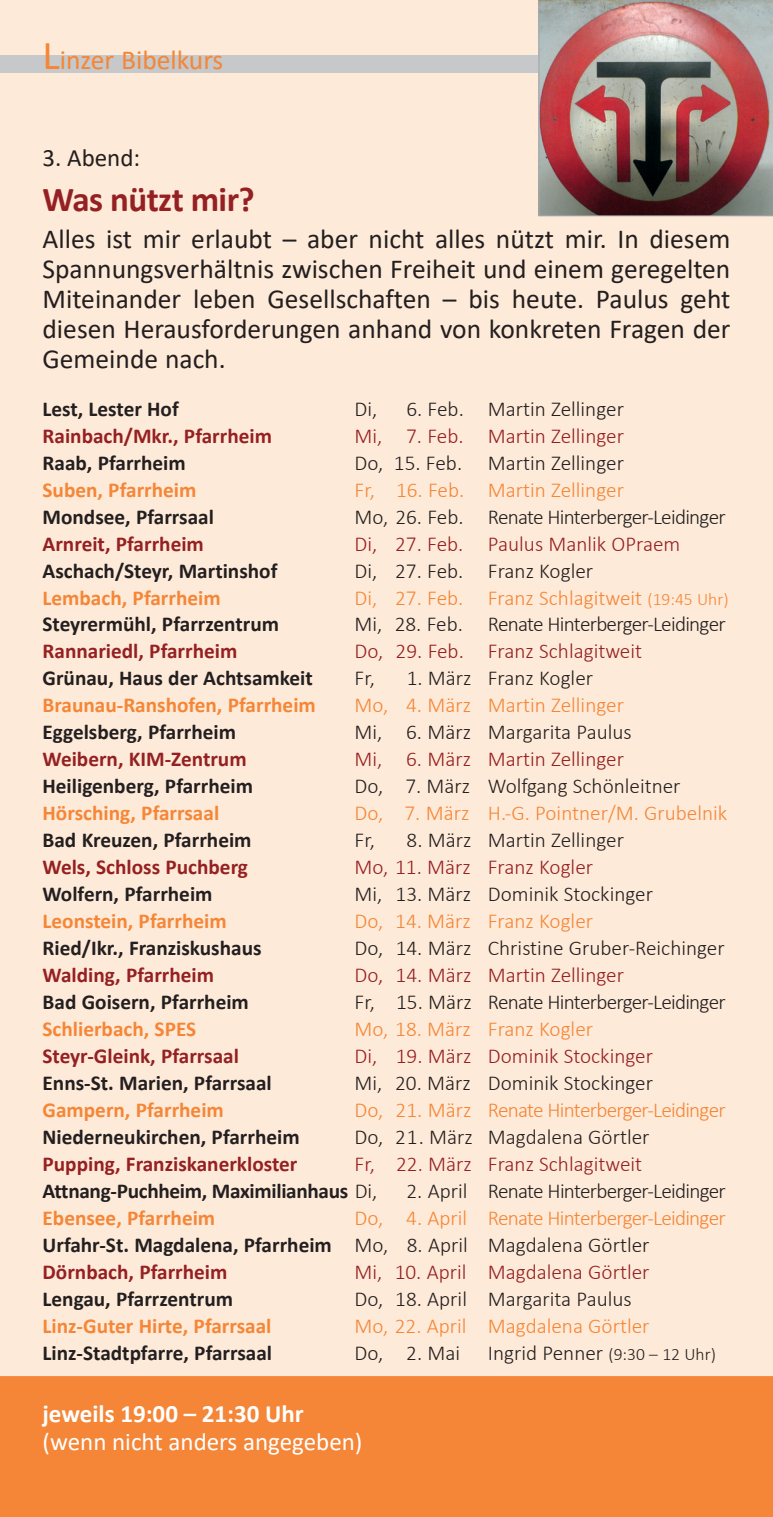
<style>
.page{position:relative;width:773px;height:1517px;background:#fff}
.page>*{position:absolute;margin:0;border:0;box-sizing:border-box;transform-origin:0 0}
.t1{font:700 35px "Calibri";letter-spacing:-.015em;color:#952023}
.t2{font:27.5px/30px "Calibri";color:#231f20;text-align:justify}
.t3{font:27.5px "Calibri";color:#f58637}
.t4{font:25px "Calibri";color:#fff}
.t5{font:700 25px "Calibri";color:#fff}
.t6{font:25px "Calibri";color:#231f20}
.t7{font:700 21.25px/27px "Calibri";color:#231f20}
.t8{font:300 21.25px "Calibri";color:#231f20}
.t9{font:300 21.25px "Calibri";color:#952023}
.t10{font:300 21.25px "Calibri";color:#f58637}
.t11{font:700 21.25px "Calibri";color:#f58637}
.t12{font:700 21.25px "Calibri";color:#952023}
.t13{font:300 21.25px "Calibri";letter-spacing:-.035em;color:#231f20}
.t14{font:300 21.25px/27px "Calibri";letter-spacing:-.035em;color:#f58637}
.s1{font-size:41.25px}
.s2{font-size:17.5px}
.s3{font-weight:300;color:#952023}
.s4{font-weight:300}
.s5{font-weight:700;color:#231f20}
.s6{color:#231f20}
.s7{font-weight:700;color:#952023}
</style>
<div class="page">
<div style="left:0;top:0;width:772px;height:1402px;background:#feead8"></div>
<div style="left:0;top:1376px;width:772px;height:141px;background:#f58637"></div>
<div style="left:0;top:56px;width:741px;height:17px;background:#c7c8ca"></div>
<img style="left:538px;top:0;width:234px;height:216px">
<p class="t3" style="left:43px;top:40px;width:182px"><span class="s1">L</span>inzer Bibelkurs</p>
<p class="t6" style="left:43px;top:140px;width:99px">3. Abend:</p>
<h1 class="t1" style="left:43px;top:174px;width:214px">Was nützt mir?</h1>
<p class="t2" style="left:43px;top:223px;width:689px">Alles ist mir erlaubt – aber nicht alles nützt mir. In diesem Spannungsverhältnis zwischen Freiheit und einem geregelten Miteinander leben Gesellschaften – bis heute. Paulus geht diesen Herausforderungen anhand von konkreten Fragen der Gemeinde nach.</p>
<p class="t7" style="left:43px;top:395px;width:138px">Lest, Lester Hof</p>
<p class="t8" style="left:354px;top:395px;width:24px">Di,</p>
<p class="t8" style="left:406px;top:395px;width:219px">6. Feb. Martin Zellinger</p>
<p class="t12" style="left:43px;top:421px;width:231px">Rainbach/Mkr., Pfarrheim</p>
<p class="t9" style="left:354px;top:422px;width:271px">Mi, 7. Feb. Martin Zellinger</p>
<p class="t7" style="left:43px;top:449px;width:145px">Raab, Pfarrheim</p>
<p class="t8" style="left:354px;top:449px;width:271px">Do, 15. Feb. Martin Zellinger</p>
<p class="t11" style="left:43px;top:474px;width:155px">Suben, Pfarrheim</p>
<p class="t10" style="left:354px;top:476px;width:271px">Fr, 16. Feb. Martin Zellinger</p>
<p class="t7" style="left:43px;top:503px;width:173px">Mondsee, Pfarrsaal</p>
<p class="t13" style="left:354px;top:503px;width:372px">Mo, 26. Feb. Renate Hinterberger-Leidinger</p>
<p class="t12" style="left:43px;top:528px;width:163px">Arnreit, Pfarrheim</p>
<p class="t9" style="left:354px;top:530px;width:327px">Di, 27. Feb. Paulus Manlik OPraem</p>
<p class="t7" style="left:43px;top:557px;width:236px">Aschach/Steyr, Martinshof</p>
<p class="t8" style="left:354px;top:557px;width:240px">Di, 27. Feb. Franz Kogler</p>
<p class="t11" style="left:43px;top:582px;width:179px">Lembach, Pfarrheim</p>
<p class="t10" style="left:354px;top:584px;width:375px">Di, 27. Feb. Franz Schlagitweit <span class="s2">(19:45 Uhr)</span></p>
<p class="t7" style="left:43px;top:610px;width:238px">Steyrermühl, Pfarrzentrum</p>
<p class="t13" style="left:354px;top:611px;width:372px">Mi, 28. Feb. Renate Hinterberger-Leidinger</p>
<p class="t12" style="left:43px;top:636px;width:196px">Rannariedl, Pfarrheim</p>
<p class="t9" style="left:354px;top:638px;width:289px">Do, 29. Feb. Franz Schlagitweit</p>
<p class="t7" style="left:43px;top:664px;width:272px">Grünau, Haus der Achtsamkeit</p>
<p class="t8" style="left:354px;top:665px;width:22px">Fr,</p>
<p class="t8" style="left:406px;top:665px;width:188px">1. März Franz Kogler</p>
<p class="t11" style="left:43px;top:690px;width:275px">Braunau-Ranshofen, Pfarrheim</p>
<p class="t10" style="left:354px;top:692px;width:271px">Mo, 4. März Martin Zellinger</p>
<p class="t7" style="left:43px;top:718px;width:195px">Eggelsberg, Pfarrheim</p>
<p class="t8" style="left:354px;top:719px;width:279px">Mi, 6. März Margarita Paulus</p>
<p class="t12" style="left:43px;top:744px;width:205px">Weibern, KIM-Zentrum</p>
<p class="t9" style="left:354px;top:746px;width:271px">Mi, 6. März Martin Zellinger</p>
<p class="t7" style="left:43px;top:772px;width:212px">Heiligenberg, Pfarrheim</p>
<p class="t8" style="left:354px;top:773px;width:327px">Do, 7. März Wolfgang Schönleitner</p>
<p class="t11" style="left:43px;top:798px;width:178px">Hörsching, Pfarrsaal</p>
<p class="t10" style="left:354px;top:800px;width:374px">Do, 7. März H.-G. Pointner/M. Grubelnik</p>
<p class="t7" style="left:43px;top:826px;width:210px">Bad Kreuzen, Pfarrheim</p>
<p class="t8" style="left:354px;top:827px;width:22px">Fr,</p>
<p class="t8" style="left:406px;top:827px;width:219px">8. März Martin Zellinger</p>
<p class="t12" style="left:43px;top:852px;width:207px">Wels, Schloss Puchberg</p>
<p class="t9" style="left:354px;top:854px;width:240px">Mo, 11. März Franz Kogler</p>
<p class="t7" style="left:43px;top:880px;width:171px">Wolfern, Pfarrheim</p>
<p class="t8" style="left:354px;top:881px;width:300px">Mi, 13. März Dominik Stockinger</p>
<p class="t11" style="left:43px;top:906px;width:185px">Leonstein, Pfarrheim</p>
<p class="t10" style="left:354px;top:908px;width:240px">Do, 14. März Franz Kogler</p>
<p class="t7" style="left:43px;top:934px;width:220px">Ried/Ikr., Franziskushaus</p>
<p class="t8" style="left:354px;top:935px;width:371px">Do, 14. März Christine Gruber-Reichinger</p>
<p class="t12" style="left:43px;top:960px;width:173px">Walding, Pfarrheim</p>
<p class="t9" style="left:354px;top:962px;width:271px">Do, 14. März Martin Zellinger</p>
<p class="t7" style="left:43px;top:988px;width:208px">Bad Goisern, Pfarrheim</p>
<p class="t13" style="left:354px;top:989px;width:372px">Fr, 15. März Renate Hinterberger-Leidinger</p>
<p class="t11" style="left:43px;top:1014px;width:155px">Schlierbach, SPES</p>
<p class="t10" style="left:354px;top:1016px;width:240px">Mo, 18. März Franz Kogler</p>
<p class="t12" style="left:43px;top:1041px;width:198px">Steyr-Gleink, Pfarrsaal</p>
<p class="t9" style="left:354px;top:1043px;width:300px">Di, 19. März Dominik Stockinger</p>
<p class="t7" style="left:43px;top:1069px;width:231px">Enns-St. Marien, Pfarrsaal</p>
<p class="t8" style="left:354px;top:1069px;width:300px">Mi, 20. März Dominik Stockinger</p>
<p class="t11" style="left:43px;top:1095px;width:183px">Gampern, Pfarrheim</p>
<p class="t14" style="left:354px;top:1096px;width:372px">Do, 21. März Renate Hinterberger-Leidinger</p>
<p class="t7" style="left:43px;top:1123px;width:258px">Niederneukirchen, Pfarrheim</p>
<p class="t8" style="left:354px;top:1123px;width:296px">Do, 21. März Magdalena Görtler</p>
<p class="t12" style="left:43px;top:1149px;width:256px">Pupping, Franziskanerkloster</p>
<p class="t7" style="left:43px;top:1150px;width:601px;text-indent:312px"><span class="s3">Fr, 22. März Franz Schlagitweit<br></span>Attnang-Puchheim, Maximilianhaus <span class="s4">Di,</span></p>
<p class="t13" style="left:406px;top:1177px;width:321px">2. April Renate Hinterberger-Leidinger</p>
<p class="t11" style="left:43px;top:1202px;width:174px">Ebensee, Pfarrheim</p>
<p class="t14" style="left:43px;top:1204px;width:684px;text-indent:312px">Do, 4. April Renate Hinterberger-Leidinger<br><span class="s5">Urfahr-St. Magdalena, Pfarrheim</span> <span class="s6">Mo, 8. April Magdalena Görtler<br></span><span class="s7">Dörnbach, Pfarrheim</span></p>
<p class="t9" style="left:354px;top:1258px;width:296px">Mi, 10. April Magdalena Görtler</p>
<p class="t7" style="left:43px;top:1285px;width:192px">Lengau, Pfarrzentrum</p>
<p class="t8" style="left:354px;top:1285px;width:279px">Do, 18. April Margarita Paulus</p>
<p class="t11" style="left:43px;top:1310px;width:230px">Linz-Guter Hirte, Pfarrsaal</p>
<p class="t10" style="left:354px;top:1312px;width:296px">Mo, 22. April Magdalena Görtler</p>
<p class="t7" style="left:43px;top:1339px;width:231px">Linz-Stadtpfarre, Pfarrsaal</p>
<p class="t8" style="left:354px;top:1339px;width:107px">Do, 2. Mai</p>
<p class="t8" style="left:488px;top:1339px;width:229px">Ingrid Penner <span class="s2">(9:30 – 12 Uhr)</span></p>
<p class="t5" style="left:43px;top:1395px;width:263px">jeweils 19:00 – 21:30 Uhr</p>
<p class="t4" style="left:43px;top:1424px;width:321px">(wenn nicht anders angegeben)</p>
</div>
